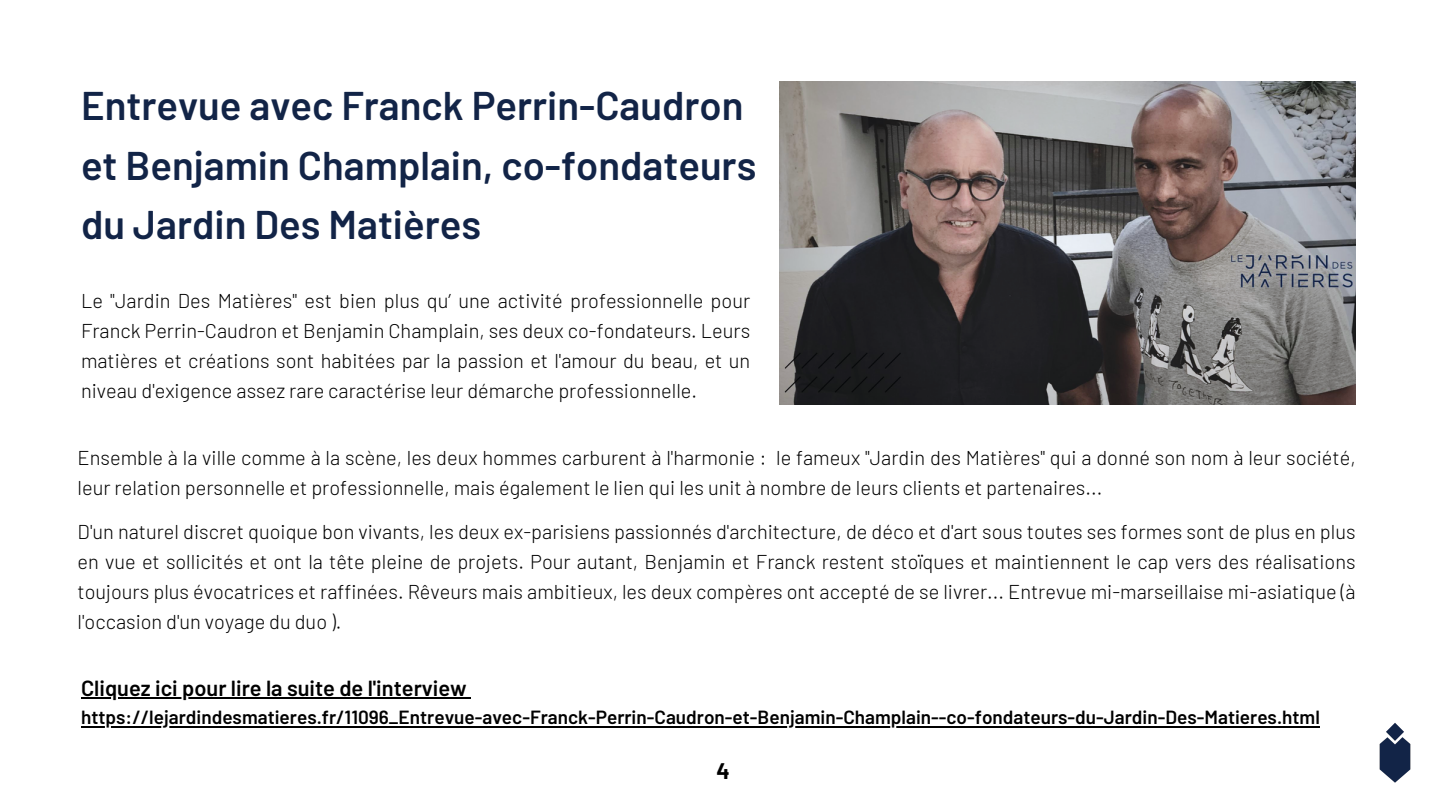
<style>
.page{position:relative;width:1440px;height:810px;background:#fff}
.page>*{position:absolute;margin:0;border:0;box-sizing:border-box;transform-origin:0 0}
.t1{font:600 40px/59.2px "Barlow";color:#122447}
.t2{font:700 22px "Barlow";color:#000}
.t3{font:600 21.8px "Barlow";color:#000}
.t4{font:300 20px/30px "Barlow";color:#000;text-align:justify}
.t5{font:600 19px "Barlow";color:#000}
</style>
<div class="page">
<img style="left:779px;top:81px;width:576px;height:324px">
<img style="left:1379px;top:723px;width:32px;height:60px">
<hr style="left:81px;top:697px;width:386px;height:2px;background:#000">
<hr style="left:81px;top:726px;width:1239px;height:1px;background:#000">
<p class="t1" style="left:81px;top:75px;width:677px">Entrevue avec Franck Perrin-Caudron et Benjamin Champlain, co-fondateurs du Jardin Des Matières</p>
<p class="t4" style="left:81px;top:285px;width:671px">Le "Jardin Des Matières" est bien plus qu’ une activité professionnelle pour Franck Perrin-Caudron et Benjamin Champlain, ses deux co-fondateurs. Leurs matières et créations sont habitées par la passion et l'amour du beau, et un niveau d'exigence assez rare caractérise leur démarche professionnelle.</p>
<p class="t4" style="left:78px;top:442px;width:1279px">Ensemble à la ville comme à la scène, les deux hommes carburent à l'harmonie : le fameux "Jardin des Matières" qui a donné son nom à leur société, leur relation personnelle et professionnelle, mais également le lien qui les unit à nombre de leurs clients et partenaires...</p>
<p class="t4" style="left:78px;top:516px;width:1280px">D'un naturel discret quoique bon vivants, les deux ex-parisiens passionnés d'architecture, de déco et d'art sous toutes ses formes sont de plus en plus en vue et sollicités et ont la tête pleine de projets. Pour autant, Benjamin et Franck restent stoïques et maintiennent le cap vers des réalisations toujours plus évocatrices et raffinées. Rêveurs mais ambitieux, les deux compères ont accepté de se livrer... Entrevue mi-marseillaise mi-asiatique (à l'occasion d'un voyage du duo ).</p>
<p class="t3" style="left:81px;top:674px;width:387px">Cliquez ici pour lire la suite de l'interview</p>
<p class="t5" style="left:81px;top:705px;width:1240px">https://lejardindesmatieres.fr/11096_Entrevue-avec-Franck-Perrin-Caudron-et-Benjamin-Champlain--co-fondateurs-du-Jardin-Des-Matieres.html</p>
<p class="t2" style="left:717px;top:757px;width:15px">4</p>
</div>
